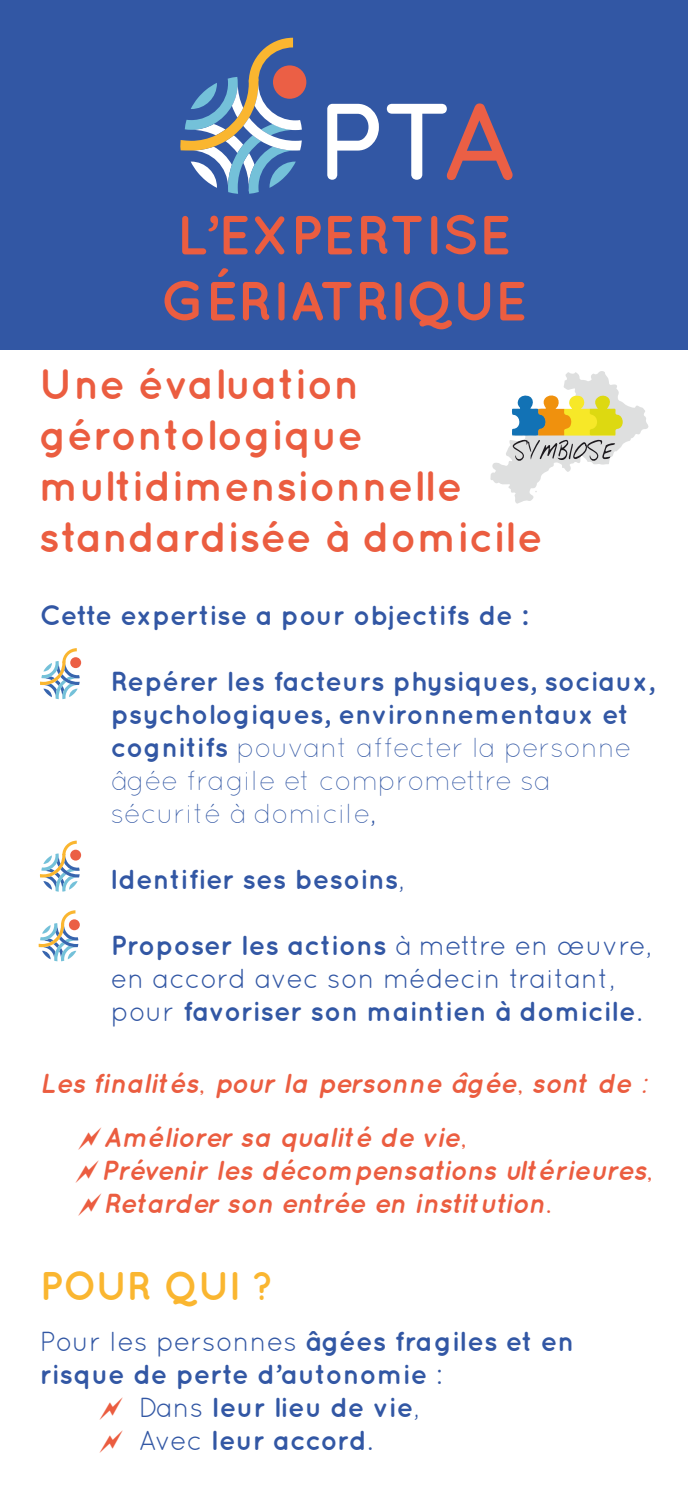
<style>
.page{position:relative;width:688px;height:1489px;background:#fff}
.page>*{position:absolute;margin:0;border:0;box-sizing:border-box;transform-origin:0 0}
.t1{font:700 55px/66px "Quicksand";color:#eb5d40}
.t2{font:700 42.5px/51px "Quicksand";color:#eb5d40}
.t3{font:700 40px "Quicksand";letter-spacing:-.025em;color:#fab630}
.t4{font:700 27.5px/33px "Quicksand";color:#3257a4}
.t5{font:italic 700 27.5px/54px "Quicksand";color:#eb5d40}
.t6{font:27.5px/33px "Quicksand";color:#3257a4}
.s1{font-weight:300}
.s2{font-weight:400}
.s3{font-weight:700}
</style>
<div class="page">
<div style="left:0;top:0;width:687px;height:349px;background:#3257a4"></div>
<svg style="left:40px;top:648px;width:40px;height:51px"></svg>
<svg style="left:40px;top:840px;width:40px;height:51px"></svg>
<div style="left:69px;top:919px;width:11px;height:11px;background:#eb5f45;border-radius:50%"></div>
<svg style="left:38px;top:910px;width:40px;height:51px"></svg>
<div style="left:273px;top:65px;width:33px;height:34px;background:#eb5f45;border-radius:50%"></div>
<svg style="left:327px;top:104px;width:52px;height:76px"></svg>
<svg style="left:387px;top:103px;width:125px;height:77px"></svg>
<svg style="left:180px;top:38px;width:122px;height:156px"></svg>
<svg style="left:490px;top:371px;width:158px;height:133px"></svg>
<h1 class="t1" style="left:160px;top:200px;width:368px">L’EXPERTISE<br>GÉRIATRIQUE</h1>
<h2 class="t2" style="left:39px;top:357px;width:505px">Une évaluation gérontologique multidimensionnelle standardisée à domicile</h2>
<p class="t4" style="left:40px;top:597px;width:489px">Cette expertise a pour objectifs de :</p>
<p class="t4" style="left:111px;top:663px;width:545px">Repérer les facteurs physiques, sociaux, psychologiques, environnementaux et cognitifs <span class="s1">pouvant affecter la personne âgée fragile et compromettre sa sécurité à domicile,</span></p>
<p class="t4" style="left:110px;top:861px;width:296px">Identifier ses besoins<span class="s2">,</span></p>
<p class="t6" style="left:111px;top:928px;width:542px"><span class="s3">Proposer les actions</span> à mettre en œuvre, en accord avec son médecin traitant, pour <span class="s3">favoriser son maintien à domicile</span>.</p>
<p class="t5" style="left:104px;top:1055px;width:545px;text-indent:-64px">Les finalités, pour la personne âgée, sont de :<br>Améliorer sa qualité de vie,</p>
<p class="t5" style="left:101px;top:1152px;width:553px;line-height:33px">Prévenir les décompensations ultérieures,<br>Retarder son entrée en institution.</p>
<h3 class="t3" style="left:40px;top:1261px;width:235px">POUR QUI ?</h3>
<p class="t4" style="left:40px;top:1323px;width:536px"><span class="s2">Pour les personnes</span> âgées fragiles et en</p>
<p class="t4" style="left:40px;top:1356px;width:404px">risque de perte d’autonomie <span class="s2">:</span></p>
<p class="t4" style="left:139px;top:1389px;width:282px"><span class="s2">Dans</span> leur lieu de vie<span class="s2">,</span></p>
<p class="t4" style="left:139px;top:1422px;width:236px"><span class="s2">Avec</span> leur accord<span class="s2">.</span></p>
</div>
